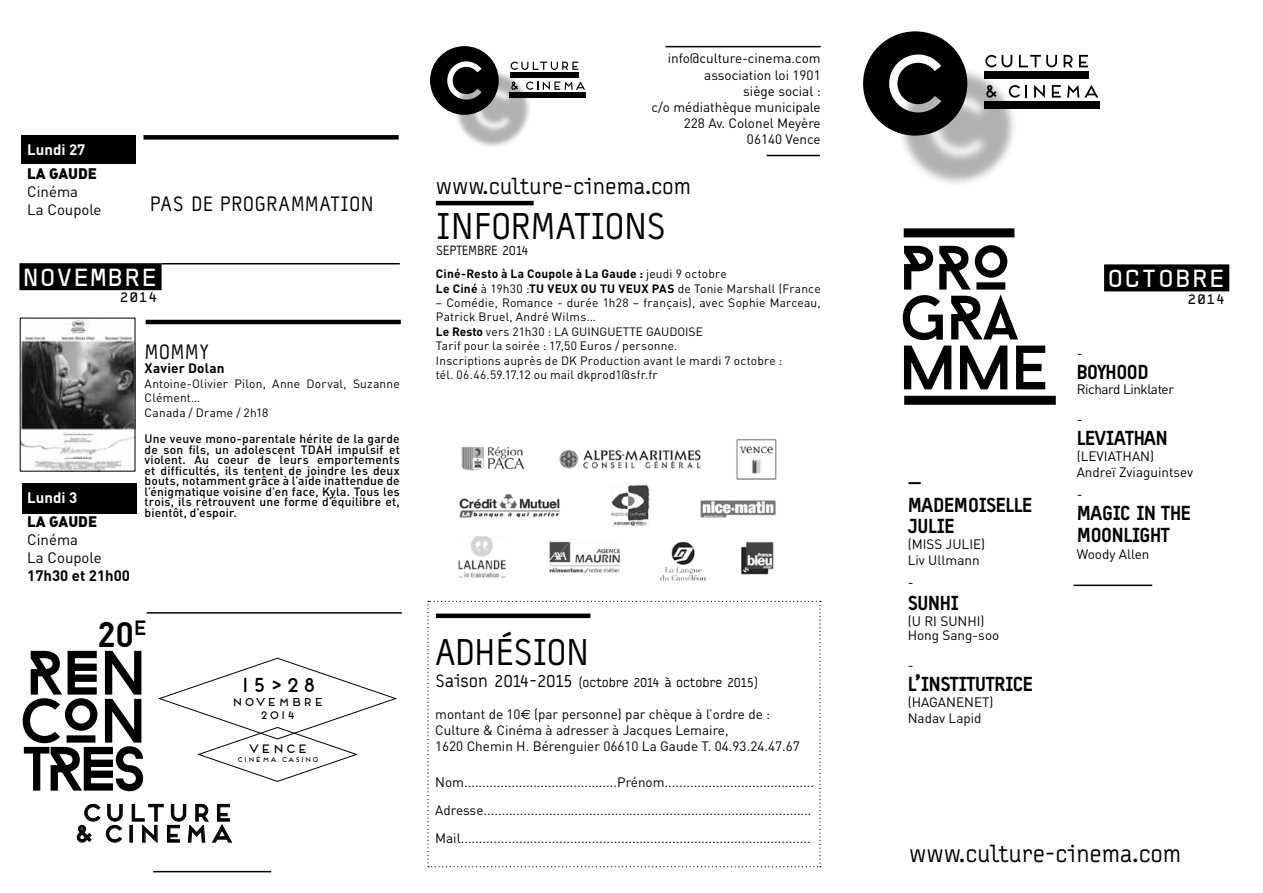
<style>
.page{position:relative;width:1263px;height:893px;background:#fff}
.page>*{position:absolute;margin:0;border:0;box-sizing:border-box;transform-origin:0 0}
.t1{font:62.55px/49.9px "Baron Neue";letter-spacing:-.02em;color:#000}
.t2{font:37.5px "Typestar";color:#000}
.t3{font:37.5px "Typestar";letter-spacing:-.02em;color:#000}
.t4{font:35.55px "Baron Neue";color:#000}
.t5{font:24.15px "Typestar OCR";letter-spacing:.04em;color:#fff}
.t6{font:24px "Typestar";letter-spacing:-.015em;color:#000}
.t7{font:24px/21px "Frontage";letter-spacing:-.06em;color:#000;text-align:center}
.t8{font:22.5px "Typestar";letter-spacing:-.01em;color:#000}
.t9{font:21px "Typestar";letter-spacing:.005em;color:#000}
.t10{font:21px "Typestar OCR";color:#000}
.t11{font:20.1px "Frontage";color:#000}
.t12{font:900 19.5px/21px "Typestar";letter-spacing:-.02em;color:#000}
.t13{font:15px/18px "DIN";color:#000}
.t14{font:15px "DIN Black Alternate";color:#000}
.t15{font:700 15px "DIN";color:#fff}
.t16{font:700 15px "DIN";color:#000}
.t17{font:13.5px/16.2px "DIN";color:#000}
.t18{font:13.5px "Typestar";letter-spacing:-.03em;color:#000}
.t19{font:13.5px "DIN";letter-spacing:-.03em;color:#000}
.t20{font:700 13.5px "DIN";letter-spacing:.01em;color:#000}
.t21{font:13.5px "Typestar OCR";letter-spacing:.04em;color:#000}
.t22{font:12.15px "Frontage";color:#000}
.t23{font:12px/14.4px "DIN";letter-spacing:.015em;color:#000}
.t24{font:500 12px/10.5px "DIN";letter-spacing:.015em;color:#000;text-align:justify}
.t25{font:700 12px/14.4px "DIN";letter-spacing:.02em;color:#000}
.t26{font:11.4px "Frontage";color:#000}
.t27{font:11.1px "Frontage";color:#000}
.t28{font:6.9px "Frontage";color:#000}
.s1{font-weight:400}
.s2{font-weight:700}
.s3{font-size:18px}
.s4{font-family:"Euro Sans"}
</style>
<div class="page">
<div style="left:904px;top:396px;width:152px;height:9px;background:#000"></div>
<div style="left:904px;top:228px;width:110px;height:9px;background:#000"></div>
<div style="left:21px;top:135px;width:115px;height:28px;background:#000"></div>
<hr style="left:162px;top:263px;width:238px;height:1px;background:#000">
<div style="left:1104px;top:264px;width:125px;height:27px;background:#000"></div>
<div style="left:19px;top:263px;width:143px;height:27px;background:#000"></div>
<svg style="left:985px;top:55px;width:27px;height:9px"></svg>
<svg style="left:1019px;top:55px;width:38px;height:12px"></svg>
<svg style="left:1063px;top:55px;width:10px;height:12px"></svg>
<svg style="left:1079px;top:55px;width:9px;height:12px"></svg>
<svg style="left:1025px;top:85px;width:2px;height:13px"></svg>
<svg style="left:1034px;top:85px;width:11px;height:13px"></svg>
<svg style="left:1052px;top:85px;width:9px;height:13px"></svg>
<svg style="left:1067px;top:85px;width:31px;height:13px"></svg>
<div style="left:984px;top:71px;width:105px;height:8px;background:#000"></div>
<div style="left:984px;top:101px;width:116px;height:8px;background:#000"></div>
<img style="left:902px;top:64px;width:118px;height:120px">
<svg style="left:863px;top:31px;width:104px;height:105px"></svg>
<hr style="left:436px;top:201px;width:98px;height:4px;background:#000">
<hr style="left:767px;top:155px;width:53px;height:1px;background:#000">
<hr style="left:665px;top:46px;width:156px;height:1px;background:#000">
<svg style="left:427px;top:601px;width:394px;height:266px"></svg>
<svg style="left:511px;top:62px;width:67px;height:8px"></svg>
<svg style="left:537px;top:81px;width:48px;height:9px"></svg>
<div style="left:510px;top:72px;width:69px;height:5px;background:#000"></div>
<div style="left:510px;top:92px;width:76px;height:5px;background:#000"></div>
<img style="left:456px;top:68px;width:78px;height:79px">
<svg style="left:430px;top:46px;width:69px;height:69px"></svg>
<img style="left:458px;top:439px;width:319px;height:142px">
<hr style="left:153px;top:871px;width:118px;height:1px;background:#000">
<svg style="left:76px;top:804px;width:47px;height:39px"></svg>
<svg style="left:132px;top:804px;width:100px;height:39px"></svg>
<img style="left:22px;top:320px;width:111px;height:149px">
<hr style="left:146px;top:320px;width:255px;height:4px;background:#000">
<div style="left:22px;top:483px;width:115px;height:31px;background:#000"></div>
<div style="left:144px;top:135px;width:255px;height:5px;background:#000"></div>
<svg style="left:158px;top:658px;width:239px;height:124px"></svg>
<hr style="left:147px;top:612px;width:255px;height:2px;background:#000">
<hr style="left:1073px;top:585px;width:79px;height:1px;background:#000">
<p class="t15" style="left:27px;top:140px;width:60px">Lundi 27</p>
<p class="t14" style="left:27px;top:164px;width:71px">LA GAUDE</p>
<p class="t13" style="left:27px;top:182px;width:76px">Cinéma<br>La Coupole</p>
<h3 class="t9" style="left:150px;top:192px;width:225px">PAS DE PROGRAMMATION</h3>
<h3 class="t5" style="left:23px;top:262px;width:101px">NOVEMBRE</h3>
<p class="t21" style="left:120px;top:289px;width:39px">2014</p>
<p class="t15" style="left:27px;top:488px;width:51px">Lundi 3</p>
<p class="t14" style="left:27px;top:512px;width:71px">LA GAUDE</p>
<p class="t13" style="left:27px;top:531px;width:76px">Cinéma<br>La Coupole</p>
<p class="t16" style="left:27px;top:566px;width:104px">17h30 et 21h00</p>
<h3 class="t9" style="left:145px;top:340px;width:66px">MOMMY</h3>
<p class="t20" style="left:145px;top:360px;width:81px">Xavier Dolan</p>
<p class="t23" style="left:145px;top:376px;width:257px">Antoine-Olivier Pilon, Anne Dorval, Suzanne<br>Clément…<br>Canada / Drame / 2h18</p>
<p class="t24" style="left:145px;top:433px;width:257px">Une veuve mono-parentale hérite de la garde de son fils, un adolescent TDAH impulsif et violent. Au coeur de leurs emportements et difficultés, ils tentent de joindre les deux bouts, notamment grâce à l’aide inattendue de l’énigmatique voisine d’en face, Kyla. Tous les trois, ils retrouvent une forme d’équilibre et, bientôt, d’espoir.</p>
<h3 class="t4" style="left:98px;top:612px;width:50px">20<sup>E</sup></h3>
<h1 class="t1" style="left:19px;top:648px;width:129px;line-height:48px;text-align:justify">REN CON TRES</h1>
<h3 class="t11" style="left:238px;top:673px;width:80px">15&gt;28</h3>
<p class="t26" style="left:231px;top:695px;width:95px">NOVEMBRE</p>
<p class="t27" style="left:259px;top:709px;width:38px">2014</p>
<p class="t22" style="left:248px;top:742px;width:62px">VENCE</p>
<p class="t28" style="left:237px;top:755px;width:83px">CINÉMA CASINO</p>
<h3 class="t7" style="left:71px;top:801px;width:164px">CULTURE &amp; CINEMA</h3>
<p class="t17" style="left:651px;top:50px;width:171px;text-align:right">info@culture-cinema.com association loi 1901<br>siège social :<br>c/o médiathèque municipale<br>228 Av. Colonel Meyère<br>06140 Vence</p>
<h3 class="t8" style="left:436px;top:173px;width:257px">www.culture-cinema.com</h3>
<h2 class="t2" style="left:436px;top:205px;width:232px">INFORMATIONS</h2>
<p class="t18" style="left:436px;top:243px;width:94px">septembre 2014</p>
<p class="t25" style="left:436px;top:266px;width:386px">Ciné-Resto à La Coupole à La Gaude : <span class="s1">jeudi 9 octobre<br></span>Le Ciné <span class="s1">à 19h30 :</span>TU VEUX OU TU VEUX PAS <span class="s1">de Tonie Marshall (France</span></p>
<p class="t23" style="left:436px;top:295px;width:386px">– Comédie, Romance - durée 1h28 – français), avec Sophie Marceau, Patrick Bruel, André Wilms…<br><span class="s2">Le Resto</span> vers 21h30 : La Guinguette Gaudoise<br>Tarif pour la soirée : 17,50 Euros / personne.<br>I nscriptions auprès de D K Production avant le mardi 7 octobre :<br>tél. 06.46.59.17.12 ou mail dkprod1@sfr.fr</p>
<h2 class="t3" style="left:435px;top:631px;width:156px">ADHÉSION</h2>
<p class="t18" style="left:435px;top:674px;width:324px"><span class="s3">Saison 2014-2015</span> (octobre 2014 à octobre 2015)</p>
<p class="t17" style="left:435px;top:706px;width:366px">montant de 10<span class="s4">€</span> (par personne) par chèque à l’ordre de :<br>Culture &amp; Cinéma à adresser à Jacques Lemaire,<br>1620 Chemin H. Bérenguier 06610 La Gaude T. 04.93.24.47.67</p>
<p class="t17" style="left:435px;top:768px;width:380px;line-height:28.2px">Nom..........................................Prénom.........................................<br>Adresse..........................................................................................<br>Mail................................................................................................</p>
<h1 class="t1" style="left:899px;top:242px;width:150px">PRO<br>GRA<br>MME</h1>
<h3 class="t10" style="left:908px;top:470px;width:15px">-</h3>
<h3 class="t12" style="left:908px;top:494px;width:126px">MADEMOISELLE<br>JULIE</h3>
<p class="t17" style="left:908px;top:536px;width:79px">(MISS JU LIE)<br>Liv U llmann</p>
<p class="t17" style="left:908px;top:574px;width:7px">-</p>
<h3 class="t12" style="left:908px;top:592px;width:53px">SUNHI</h3>
<p class="t17" style="left:908px;top:613px;width:93px;line-height:14.4px">(U RI SUN HI)<br>Hong Sang-soo</p>
<p class="t17" style="left:908px;top:656px;width:7px">-</p>
<h3 class="t12" style="left:908px;top:673px;width:127px">L’INSTITUTRICE</h3>
<p class="t17" style="left:908px;top:693px;width:48px">(HAGANENE</p>
<p class="t17" style="left:982px;top:693px;width:13px">T)</p>
<p class="t17" style="left:908px;top:710px;width:75px">Nadav Lapid</p>
<h3 class="t5" style="left:1107px;top:263px;width:119px">OCTOBRE</h3>
<p class="t21" style="left:1187px;top:290px;width:39px">2014</p>
<p class="t17" style="left:1077px;top:344px;width:7px">-</p>
<h3 class="t12" style="left:1077px;top:361px;width:74px">BOYHOOD</h3>
<p class="t19" style="left:1077px;top:380px;width:99px">Richard Linklater</p>
<p class="t17" style="left:1077px;top:410px;width:7px">-</p>
<h3 class="t12" style="left:1077px;top:427px;width:92px">LEVIATHAN</h3>
<p class="t17" style="left:1077px;top:448px;width:118px">(LEVIATHAN )<br>Andreï Zviaguintsev</p>
<p class="t17" style="left:1077px;top:486px;width:7px">-</p>
<h3 class="t12" style="left:1077px;top:502px;width:116px;line-height:22.2px">MAGIC IN THE<br>MOONLIGHT</h3>
<p class="t17" style="left:1077px;top:545px;width:74px">Woody Allen</p>
<h3 class="t6" style="left:909px;top:840px;width:274px">www.culture-cinema.com</h3>
</div>
